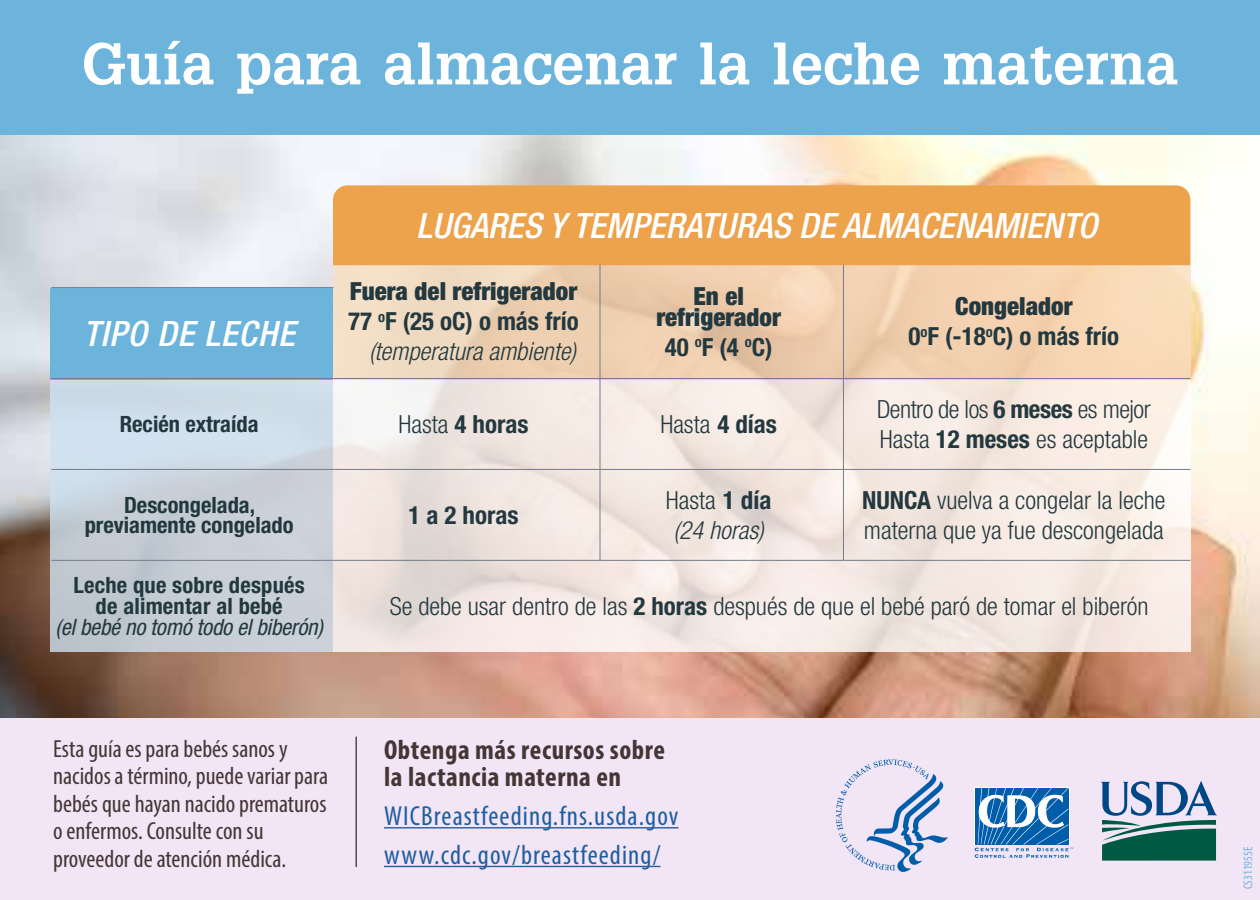
<style>
.page{position:relative;width:1260px;height:900px;background:#fff}
.page>*{position:absolute;margin:0;border:0;box-sizing:border-box;transform-origin:0 0}
.t1{font:700 57.5px "Glypha LT Std";color:#fff}
.t2{font:italic 500 condensed 35px "Helvetica Neue LT Std";color:#fff}
.t3{font:italic 500 condensed 35px "Helvetica Neue LT Std";letter-spacing:.025em;color:#fff}
.t4{font:condensed 27.75px/38.8px "Myriad Pro";letter-spacing:.04em;color:#215e9e}
.t5{font:700 condensed 27.75px/27.8px "Myriad Pro";letter-spacing:.02em;color:#453635}
.t6{font:300 condensed 25px/30px "Helvetica Neue LT Std";color:#23393f}
.t7{font:italic 300 condensed 25px/30px "Helvetica Neue LT Std";color:#23393f;text-align:right}
.t8{font:700 condensed 25px/30px "Helvetica Neue LT Std";color:#23393f;text-align:center}
.t9{font:900 condensed 25px/20.8px "Helvetica Neue LT Std";color:#23393f;text-align:center}
.t10{font:condensed 24.75px/27.5px "Myriad Pro";color:#453635}
.t11{font:700 condensed 22.5px/20.8px "Helvetica Neue LT Std";color:#23383e;text-align:center}
.t12{font:condensed 12.5px "Myriad Pro";color:#6db4dc}
.s1{font-weight:900;font-style:normal}
.s2{font-weight:700;font-style:normal}
.s3{font-weight:900}
.s4{font-weight:300}
.s5{font-weight:700}
.s6{font-style:normal}
.s7{font-weight:400;font-style:italic}
</style>
<div class="page">
<img style="left:0;top:135px;width:1260px;height:583px">
<div style="left:0;top:718px;width:1260px;height:182px;background:#f2e5f6"></div>
<div style="left:50px;top:288px;width:283px;height:92px;background:#6db4dc"></div>
<svg style="left:333px;top:265px;width:857px;height:115px;background:#f0d2b3"></svg>
<svg style="left:333px;top:380px;width:857px;height:272px;background:#f2e7e1"></svg>
<hr style="left:356px;top:737px;width:1px;height:130px;background:#000">
<div style="left:50px;top:380px;width:283px;height:272px;background:linear-gradient(to bottom,#d0dfec,#c3c7ce)"></div>
<hr style="left:384px;top:827px;width:294px;height:1px;background:#215e9e">
<hr style="left:384px;top:866px;width:277px;height:1px;background:#215e9e">
<div style="left:0;top:0;width:1260px;height:135px;background:#6db4dc"></div>
<div style="left:333px;top:185px;width:857px;height:80px;background:#eda24c"></div>
<svg style="left:600px;top:265px;width:1px;height:23px"></svg>
<svg style="left:843px;top:265px;width:1px;height:23px"></svg>
<hr style="left:600px;top:288px;width:1px;height:90px;background:#737d8c">
<hr style="left:843px;top:288px;width:1px;height:90px;background:#737d8c">
<hr style="left:51px;top:287px;width:282px;height:1px;background:#737d8c">
<hr style="left:51px;top:378px;width:282px;height:1px;background:#737d8c">
<hr style="left:333px;top:378px;width:267px;height:1px;background:#737d8c">
<hr style="left:600px;top:378px;width:243px;height:1px;background:#737d8c">
<hr style="left:600px;top:379px;width:1px;height:90px;background:#737d8c">
<hr style="left:843px;top:378px;width:347px;height:1px;background:#737d8c">
<hr style="left:843px;top:379px;width:1px;height:90px;background:#737d8c">
<hr style="left:51px;top:469px;width:282px;height:1px;background:#737d8c">
<hr style="left:333px;top:469px;width:267px;height:1px;background:#737d8c">
<hr style="left:600px;top:469px;width:243px;height:1px;background:#737d8c">
<hr style="left:600px;top:470px;width:1px;height:90px;background:#737d8c">
<hr style="left:843px;top:469px;width:347px;height:1px;background:#737d8c">
<hr style="left:843px;top:470px;width:1px;height:90px;background:#737d8c">
<hr style="left:51px;top:560px;width:282px;height:1px;background:#737d8c">
<hr style="left:333px;top:560px;width:267px;height:1px;background:#737d8c">
<hr style="left:600px;top:560px;width:243px;height:1px;background:#737d8c">
<hr style="left:843px;top:560px;width:347px;height:1px;background:#737d8c">
<div style="left:974px;top:787px;width:95px;height:58px;background:#fff"></div>
<svg style="left:836px;top:759px;width:112px;height:113px"></svg>
<svg style="left:975px;top:788px;width:98px;height:70px"></svg>
<svg style="left:1101px;top:781px;width:116px;height:80px"></svg>
<p class="t1" style="left:81px;top:28px;width:1099px">Guía para almacenar la leche materna</p>
<p class="t3" style="left:83px;top:312px;width:213px">TIPO DE LECHE</p>
<p class="t2" style="left:417px;top:204px;width:682px">LUGARES Y TEMPERATURAS DE ALMACENAMIENTO</p>
<p class="t7" style="left:348px;top:277px;width:232px"><span class="s1">Fuera del refrigerador<br></span><span class="s2">77</span> <sup>o</sup><span class="s2">F (25 oC) o más frío </span>(temperatura ambiente)</p>
<p class="t9" style="left:656px;top:285px;width:126px">En el refrigerador</p>
<p class="t8" style="left:665px;top:332px;width:109px">40 <sup>o</sup>F (4 <sup>o</sup>C)</p>
<p class="t8" style="left:908px;top:291px;width:212px"><span class="s3">Congelador<br></span>0<sup>o</sup>F (-18<sup>o</sup>C) o más frío</p>
<p class="t11" style="left:120px;top:413px;width:140px">Recién extraída</p>
<p class="t8" style="left:399px;top:409px;width:131px"><span class="s4">Hasta</span> 4 horas</p>
<p class="t6" style="left:660px;top:409px;width:118px">Hasta <span class="s5">4 días</span></p>
<p class="t6" style="left:877px;top:394px;width:275px">Dentro de los <span class="s5">6 meses</span> es mejor<br>Hasta <span class="s5">12 meses</span> es aceptable</p>
<p class="t11" style="left:85px;top:494px;width:210px">Descongelada, previamente congelado</p>
<p class="t8" style="left:409px;top:500px;width:111px">1 a 2 horas</p>
<p class="t7" style="left:666px;top:486px;width:107px;text-align:center"><span class="s6">Hasta</span> <span class="s2">1 día </span>(24 horas)</p>
<p class="t6" style="left:862px;top:485px;width:305px"><span class="s5">NUNCA</span> vuelva a congelar la leche materna que ya fue descongelada</p>
<p class="t11" style="left:56px;top:574px;width:269px">Leche que sobre después<br>de alimentar al bebé<br><span class="s7">(el bebé no tomó todo el biberón)</span></p>
<p class="t10" style="left:53px;top:735px;width:276px">Esta guía es para bebés sanos y nacidos a término, puede variar para bebés que hayan nacido prematuros o enfermos. Consulte con su proveedor de atención médica.</p>
<p class="t6" style="left:390px;top:591px;width:761px">Se debe usar dentro de las <span class="s5">2 horas</span> después de que el bebé paró de tomar el biberón</p>
<p class="t5" style="left:384px;top:735px;width:282px">Obtenga más recursos sobre la lactancia materna en</p>
<p class="t4" style="left:384px;top:796px;width:296px">WICBreastfeeding.fns.usda.gov www.cdc.gov/breastfeeding/</p>
<p class="t12" style="left:1240px;top:889px;width:44px;rotate:-90deg">CS311955E</p>
</div>
